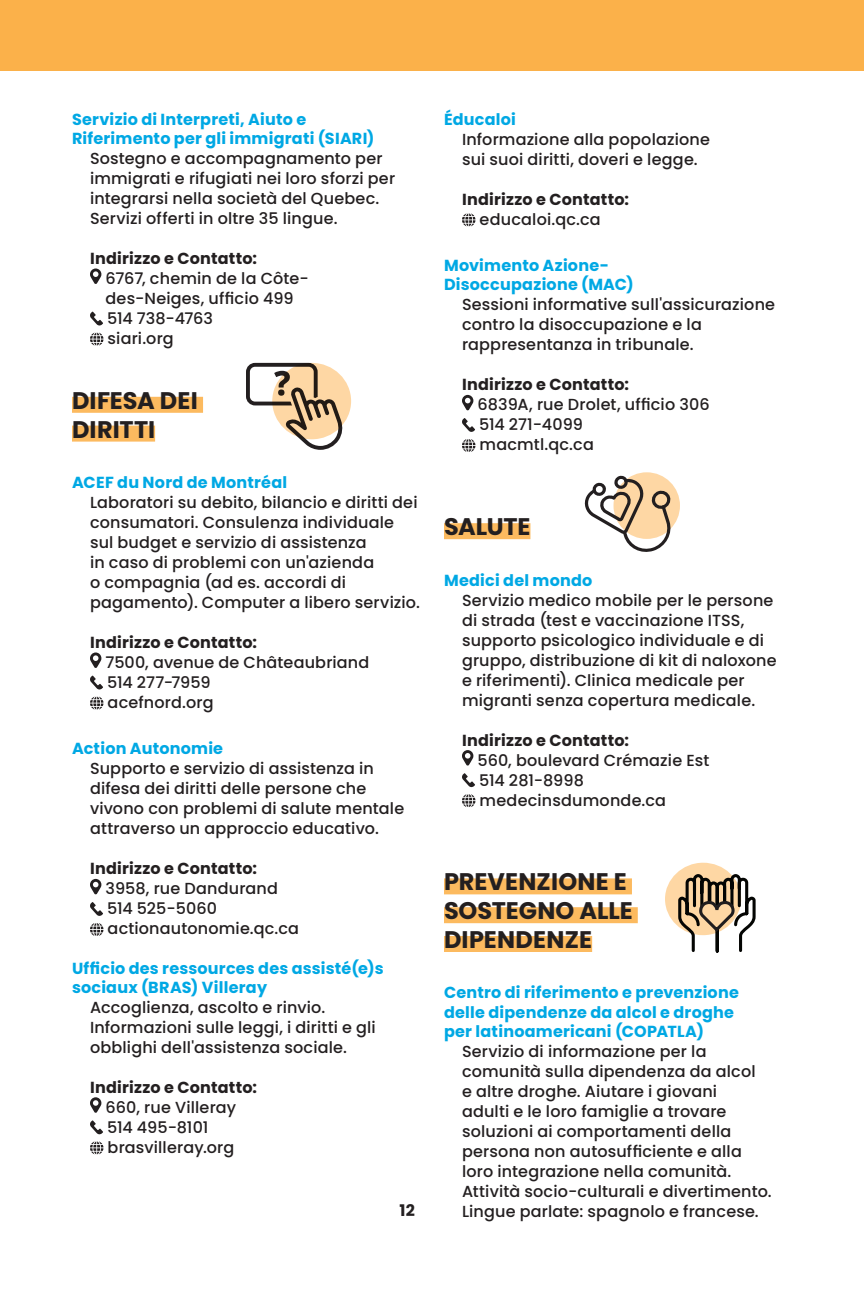
<style>
.page{position:relative;width:864px;height:1296px;background:#fff}
.page>*{position:absolute;margin:0;border:0;box-sizing:border-box;transform-origin:0 0}
.Nom_de_sections{font:700 24px/28.8px "Poppins";letter-spacing:.005em;color:#231f20}
.Descriptions_organis{font:500 16px/20px "Poppins";letter-spacing:.01em;color:#231f20}
.Sous-titres{font:700 16px/19.2px "Poppins";letter-spacing:.015em;color:#00a8e4}
.Descriptions_organis-2{font:700 16px "Poppins";letter-spacing:.015em;color:#231f20}
.Descriptions_organis-3{font:500 16px "Poppins";letter-spacing:-.015em;color:#231f20}
.Descriptions_organis-4{font:500 16px "Poppins";letter-spacing:-.01em;color:#231f20}
</style>
<div class="page">
<div style="left:72px;top:397px;width:131px;height:16px;background:#fcba5f"></div>
<div style="left:72px;top:426px;width:83px;height:16px;background:#fcba5f"></div>
<svg style="left:90px;top:268px;width:11px;height:16px"></svg>
<svg style="left:90px;top:312px;width:13px;height:14px"></svg>
<svg style="left:90px;top:333px;width:13px;height:13px"></svg>
<svg style="left:90px;top:652px;width:11px;height:16px"></svg>
<svg style="left:90px;top:676px;width:13px;height:14px"></svg>
<svg style="left:90px;top:697px;width:13px;height:13px"></svg>
<svg style="left:90px;top:879px;width:11px;height:15px"></svg>
<svg style="left:90px;top:902px;width:13px;height:14px"></svg>
<svg style="left:90px;top:923px;width:13px;height:13px"></svg>
<svg style="left:90px;top:1097px;width:11px;height:16px"></svg>
<svg style="left:90px;top:1120px;width:13px;height:14px"></svg>
<svg style="left:90px;top:1141px;width:13px;height:13px"></svg>
<div style="left:444px;top:523px;width:86px;height:16px;background:#fcba5f"></div>
<div style="left:444px;top:878px;width:188px;height:16px;background:#fcba5f"></div>
<div style="left:444px;top:907px;width:194px;height:16px;background:#fcba5f"></div>
<div style="left:444px;top:936px;width:148px;height:16px;background:#fcba5f"></div>
<svg style="left:462px;top:213px;width:13px;height:13px"></svg>
<svg style="left:462px;top:395px;width:11px;height:15px"></svg>
<svg style="left:462px;top:418px;width:13px;height:14px"></svg>
<svg style="left:462px;top:439px;width:13px;height:13px"></svg>
<svg style="left:462px;top:750px;width:11px;height:16px"></svg>
<svg style="left:462px;top:773px;width:13px;height:14px"></svg>
<svg style="left:462px;top:794px;width:13px;height:13px"></svg>
<div style="left:665px;top:863px;width:76px;height:72px;background:#fed7a4;border-radius:50%"></div>
<svg style="left:677px;top:873px;width:79px;height:79px"></svg>
<div style="left:0;top:0;width:864px;height:71px;background:#fbb14a"></div>
<div style="left:614px;top:472px;width:66px;height:67px;background:#fed7a4;border-radius:50%"></div>
<svg style="left:584px;top:475px;width:89px;height:77px"></svg>
<div style="left:272px;top:363px;width:79px;height:76px;background:#fed7a4;border-radius:50%"></div>
<svg style="left:246px;top:363px;width:100px;height:87px"></svg>
<p class="Sous-titres" style="left:72px;top:110px;width:304px">Servizio di Interpreti, Aiuto e<br>Riferimento per gli immigrati (SIARI)</p>
<p class="Descriptions_organis" style="left:90px;top:148px;width:307px">Sostegno e accompagnamento per immigrati e rifugiati nei loro sforzi per integrarsi nella società del Quebec.<br>Servizi offerti in oltre 35 lingue.</p>
<p class="Descriptions_organis-2" style="left:90px;top:249px;width:169px">Indirizzo e Contatto:</p>
<p class="Descriptions_organis" style="left:106px;top:268px;width:205px">6767, chemin de la Côte&shy;des-Neiges, ufficio 499</p>
<p class="Descriptions_organis-3" style="left:107px;top:309px;width:107px">514 738-4763</p>
<p class="Descriptions_organis" style="left:108px;top:328px;width:68px">siari.org</p>
<p class="Nom_de_sections" style="left:72px;top:386px;width:127px">DIFESA DEI<br>DIRITTI</p>
<p class="Sous-titres" style="left:72px;top:473px;width:217px">ACEF du Nord de Montréal</p>
<p class="Descriptions_organis" style="left:90px;top:492px;width:332px">Laboratori su debito, bilancio e diritti dei consumatori. Consulenza individuale sul budget e servizio di assistenza<br>in caso di problemi con un'azienda<br>o compagnia (ad es. accordi di pagamento). Computer a libero servizio.</p>
<p class="Descriptions_organis-2" style="left:90px;top:633px;width:169px">Indirizzo e Contatto:</p>
<p class="Descriptions_organis" style="left:106px;top:652px;width:265px">7500, avenue de Châteaubriand</p>
<p class="Descriptions_organis-3" style="left:107px;top:673px;width:105px">514 277-7959</p>
<p class="Descriptions_organis" style="left:108px;top:692px;width:107px">acefnord.org</p>
<p class="Sous-titres" style="left:72px;top:739px;width:153px">Action Autonomie</p>
<p class="Descriptions_organis" style="left:90px;top:759px;width:316px">Supporto e servizio di assistenza in difesa dei diritti delle persone che vivono con problemi di salute mentale attraverso un approccio educativo.</p>
<p class="Descriptions_organis-2" style="left:90px;top:860px;width:169px">Indirizzo e Contatto:</p>
<p class="Descriptions_organis" style="left:106px;top:879px;width:174px">3958, rue Dandurand</p>
<p class="Descriptions_organis" style="left:107px;top:899px;width:111px">514 525-5060</p>
<p class="Descriptions_organis" style="left:108px;top:919px;width:193px">actionautonomie.qc.ca</p>
<p class="Sous-titres" style="left:72px;top:958px;width:313px">Ufficio des ressources des assisté(e)s</p>
<p class="Sous-titres" style="left:72px;top:978px;width:197px">sociaux (BRAS) Villeray</p>
<p class="Descriptions_organis" style="left:90px;top:997px;width:287px">Accoglienza, ascolto e rinvio.<br>Informazioni sulle leggi, i diritti e gli obblighi dell'assistenza sociale.</p>
<p class="Descriptions_organis-2" style="left:90px;top:1078px;width:169px">Indirizzo e Contatto:</p>
<p class="Descriptions_organis" style="left:106px;top:1097px;width:132px">660, rue Villeray</p>
<p class="Descriptions_organis-4" style="left:107px;top:1118px;width:103px">514 495-8101</p>
<p class="Descriptions_organis" style="left:108px;top:1137px;width:128px">brasvilleray.org</p>
<p class="Descriptions_organis-2" style="left:400px;top:1201px;width:17px">12</p>
<p class="Sous-titres" style="left:444px;top:110px;width:74px">Éducaloi</p>
<p class="Descriptions_organis" style="left:462px;top:129px;width:250px">Informazione alla popolazione sui suoi diritti, doveri e legge.</p>
<p class="Descriptions_organis-2" style="left:462px;top:190px;width:169px">Indirizzo e Contatto:</p>
<p class="Descriptions_organis" style="left:480px;top:209px;width:123px">educaloi.qc.ca</p>
<p class="Sous-titres" style="left:444px;top:256px;width:191px">Movimento Azione-<br>Disoccupazione (MAC)</p>
<p class="Descriptions_organis" style="left:462px;top:295px;width:315px">Sessioni informative sull'assicurazione contro la disoccupazione e la rappresentanza in tribunale.</p>
<p class="Descriptions_organis-2" style="left:462px;top:376px;width:169px">Indirizzo e Contatto:</p>
<p class="Descriptions_organis" style="left:478px;top:395px;width:234px">6839A, rue Drolet, ufficio 306</p>
<p class="Descriptions_organis" style="left:479px;top:415px;width:105px">514 271-4099</p>
<p class="Descriptions_organis" style="left:480px;top:435px;width:116px">macmtl.qc.ca</p>
<p class="Nom_de_sections" style="left:444px;top:513px;width:88px">SALUTE</p>
<p class="Sous-titres" style="left:444px;top:570px;width:150px">Medici del mondo</p>
<p class="Descriptions_organis" style="left:462px;top:590px;width:316px">Servizio medico mobile per le persone di strada (test e vaccinazione ITSS, supporto psicologico individuale e di gruppo, distribuzione di kit di naloxone e riferimenti). Clinica medicale per migranti senza copertura medicale.</p>
<p class="Descriptions_organis-2" style="left:462px;top:731px;width:169px">Indirizzo e Contatto:</p>
<p class="Descriptions_organis" style="left:478px;top:750px;width:233px">560, boulevard Crémazie Est</p>
<p class="Descriptions_organis" style="left:479px;top:770px;width:106px">514 281-8998</p>
<p class="Descriptions_organis" style="left:480px;top:790px;width:188px">medecinsdumonde.ca</p>
<p class="Nom_de_sections" style="left:444px;top:868px;width:184px">PREVENZIONE E</p>
<p class="Nom_de_sections" style="left:444px;top:897px;width:190px">SOSTEGNO ALLE</p>
<p class="Nom_de_sections" style="left:444px;top:925px;width:150px">DIPENDENZE</p>
<p class="Sous-titres" style="left:444px;top:983px;width:296px">Centro di riferimento e prevenzione delle dipendenze da alcol e droghe per latinoamericani (COPATLA)</p>
<p class="Descriptions_organis" style="left:462px;top:1041px;width:311px">Servizio di informazione per la comunità sulla dipendenza da alcol<br>e altre droghe. Aiutare i giovani<br>adulti e le loro famiglie a trovare soluzioni ai comportamenti della persona non autosufficiente e alla loro integrazione nella comunità.<br>Attività socio-culturali e divertimento.<br>Lingue parlate: spagnolo e francese.</p>
</div>
